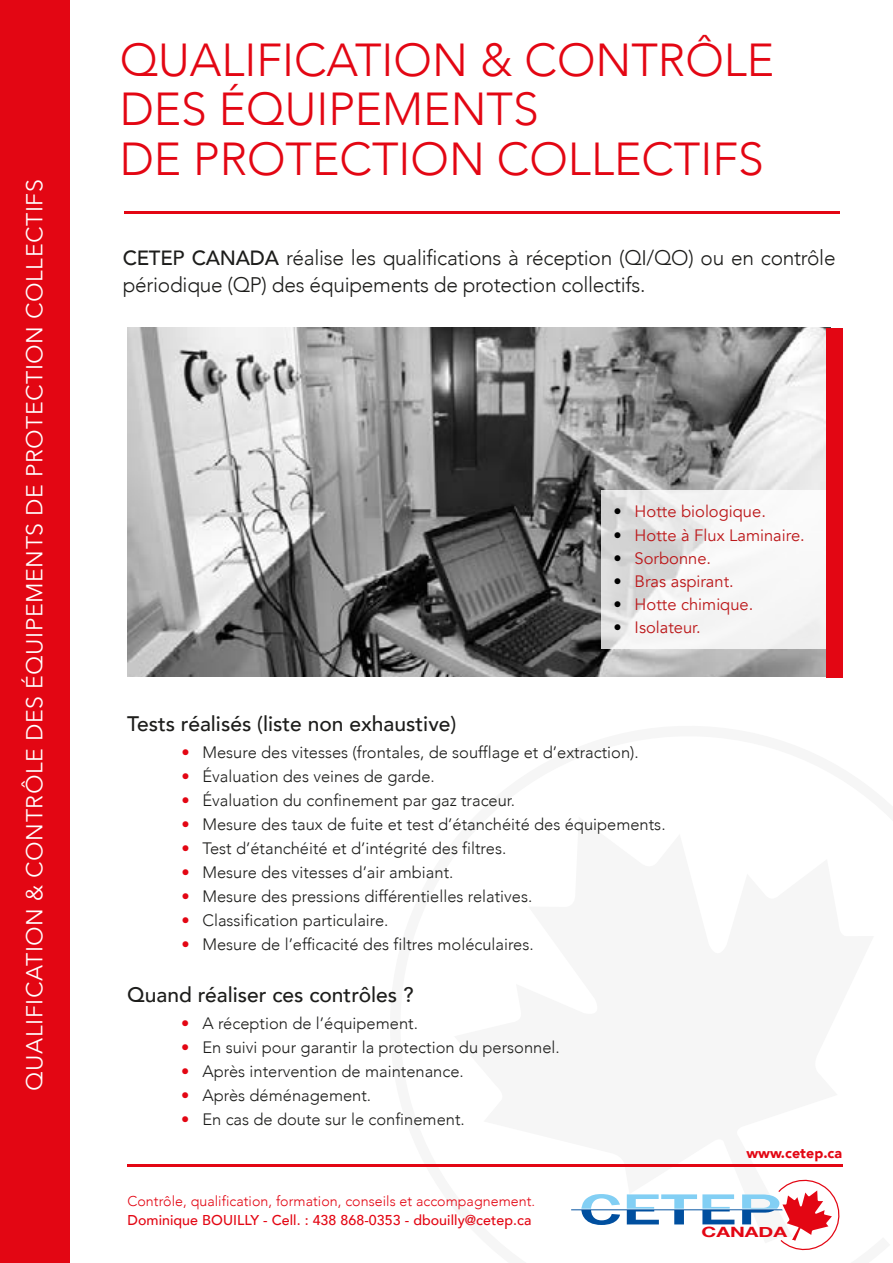
<style>
.page{position:relative;width:893px;height:1263px;background:#fff}
.page>*{position:absolute;margin:0;border:0;box-sizing:border-box;transform-origin:0 0}
.t1{font:300 46.2px/49.7px "Avenir";color:#e30613}
.t2{font:23.1px "Avenir Next";letter-spacing:.025em;color:#fff}
.t3{font:300 21.15px/27px "Avenir";letter-spacing:-.015em;color:#1d1d1b}
.t4{font:500 21px "Avenir";color:#1d1d1b}
.t5{font:300 16.5px "Avenir";color:#1d1d1b}
.t6{font:16.5px "Avenir";color:#bc181a}
.t7{font:300 14.25px "Avenir";letter-spacing:.005em;color:#e30613}
.t8{font:500 14.25px "Avenir";letter-spacing:.005em;color:#e30613}
.t9{font:900 14.25px "Avenir";letter-spacing:.005em;color:#e30613}
.t10{font:700 14.25px "Helvetica Neue";color:#e30613;scale:1.41 1}
.s1{font-weight:500;font-size:20.55px}
.s2{color:#010101}
.s3{color:#e30613}
</style>
<div class="page">
<div style="left:0;top:0;width:70px;height:1263px;background:#e30613"></div>
<svg style="left:571px;top:1179px;width:269px;height:72px"></svg>
<hr style="left:124px;top:212px;width:715px;height:2px;background:#e30613">
<hr style="left:128px;top:1164px;width:715px;height:3px;background:#e30613">
<img style="left:128px;top:328px;width:698px;height:349px">
<svg style="left:601px;top:490px;width:225px;height:159px;fill:#f4f4f4"></svg>
<div style="left:826px;top:328px;width:16px;height:349px;background:#e30613"></div>
<h2 class="t2" style="left:15px;top:1091px;width:913px;rotate:-90deg">QUALIFICATION &amp; CONTRÔLE DES ÉQUIPEMENTS DE PROTECTION COLLECTIFS</h2>
<h1 class="t1" style="left:120px;top:35px;width:656px">QUALIFICATION &amp; CONTRÔLE<br>DES ÉQUIPEMENTS<br>DE PROTECTION COLLECTIFS</h1>
<p class="t3" style="left:123px;top:244px;width:714px"><span class="s1">CETEP CANADA</span> réalise les qualifications à réception (QI/QO) ou en contrôle périodique (QP) des équipements de protection collectifs.</p>
<p class="t6" style="left:613px;top:502px;width:154px"><span class="s2">•</span> Hotte biologique.</p>
<p class="t6" style="left:613px;top:525px;width:193px"><span class="s2">•</span> Hotte à Flux Laminaire.</p>
<p class="t6" style="left:613px;top:548px;width:99px"><span class="s2">•</span> Sorbonne.</p>
<p class="t6" style="left:613px;top:571px;width:122px"><span class="s2">•</span> Bras aspirant.</p>
<p class="t6" style="left:613px;top:594px;width:141px"><span class="s2">•</span> Hotte chimique.</p>
<p class="t6" style="left:613px;top:617px;width:89px"><span class="s2">•</span> Isolateur.</p>
<p class="t4" style="left:127px;top:705px;width:331px">Tests réalisés (liste non exhaustive)</p>
<p class="t5" style="left:181px;top:742px;width:459px"><span class="s3">•</span> Mesure des vitesses (frontales, de soufflage et d’extraction).</p>
<p class="t5" style="left:181px;top:766px;width:255px"><span class="s3">•</span> Évaluation des veines de garde.</p>
<p class="t5" style="left:181px;top:790px;width:335px"><span class="s3">•</span> Évaluation du confinement par gaz traceur.</p>
<p class="t5" style="left:181px;top:814px;width:486px"><span class="s3">•</span> Mesure des taux de fuite et test d’étanchéité des équipements.</p>
<p class="t5" style="left:181px;top:838px;width:326px"><span class="s3">•</span> Test d’étanchéité et d’intégrité des filtres.</p>
<p class="t5" style="left:181px;top:862px;width:274px"><span class="s3">•</span> Mesure des vitesses d’air ambiant.</p>
<p class="t5" style="left:181px;top:886px;width:352px"><span class="s3">•</span> Mesure des pressions différentielles relatives.</p>
<p class="t5" style="left:181px;top:910px;width:209px"><span class="s3">•</span> Classification particulaire.</p>
<p class="t5" style="left:181px;top:934px;width:354px"><span class="s3">•</span> Mesure de l’efficacité des filtres moléculaires.</p>
<p class="t4" style="left:127px;top:976px;width:288px">Quand réaliser ces contrôles ?</p>
<p class="t5" style="left:181px;top:1013px;width:238px"><span class="s3">•</span> A réception de l’équipement.</p>
<p class="t5" style="left:181px;top:1037px;width:380px"><span class="s3">•</span> En suivi pour garantir la protection du personnel.</p>
<p class="t5" style="left:181px;top:1061px;width:284px"><span class="s3">•</span> Après intervention de maintenance.</p>
<p class="t5" style="left:181px;top:1085px;width:191px"><span class="s3">•</span> Après déménagement.</p>
<p class="t5" style="left:181px;top:1109px;width:285px"><span class="s3">•</span> En cas de doute sur le confinement.</p>
<p class="t7" style="left:127px;top:1192px;width:409px">Contrôle, qualification, formation, conseils et accompagnement.</p>
<p class="t8" style="left:127px;top:1208px;width:405px">Dominique BOUILLY - Cell. : 438 868-0353 - dbouilly@cetep.ca</p>
<p class="t9" style="left:746px;top:1141px;width:97px">www.cetep.ca</p>
<p class="t10" style="left:701px;top:1221px;width:62px">CANADA</p>
</div>
